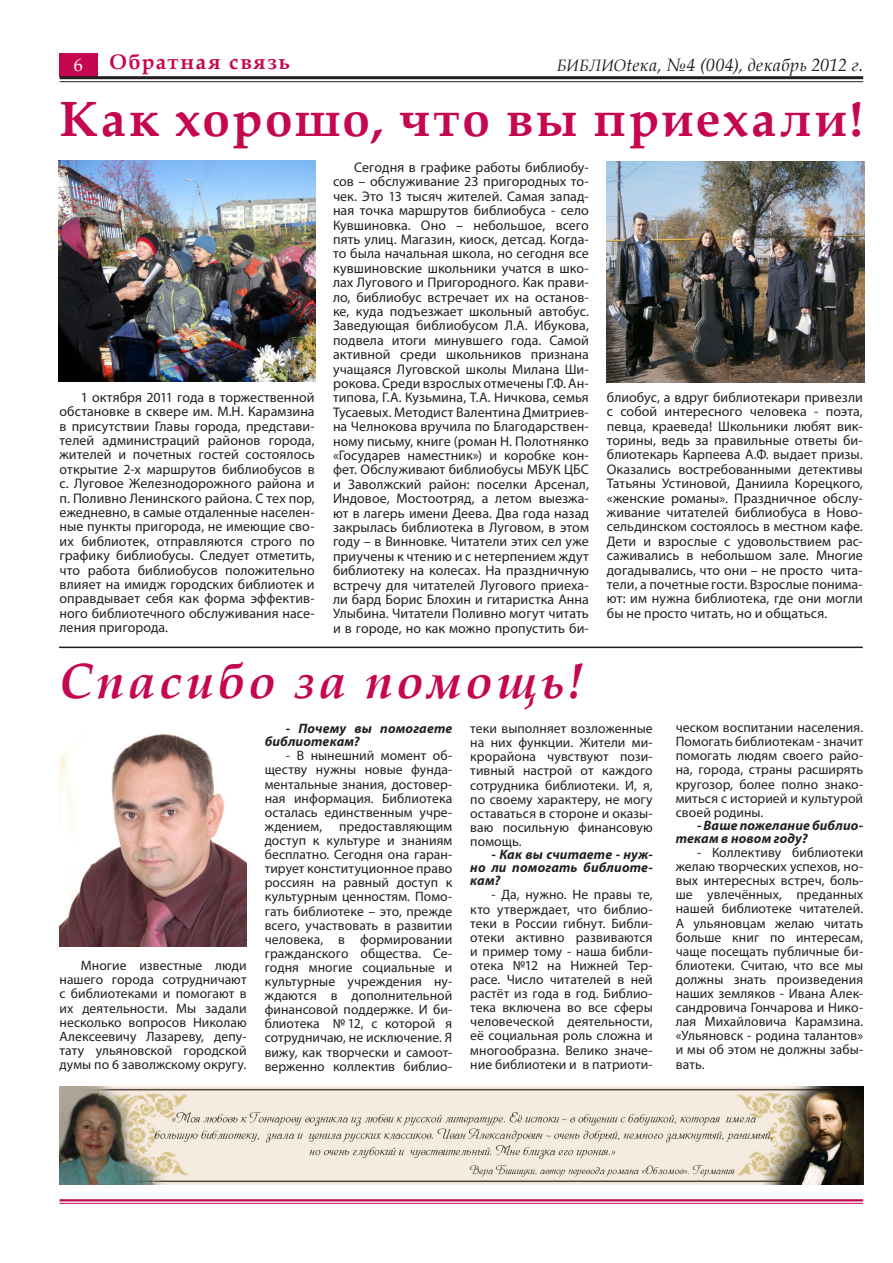
<style>
.page{position:relative;width:893px;height:1263px;background:#fff}
.page>*{position:absolute;margin:0;border:0;box-sizing:border-box;transform-origin:0 0}
.Заголовок{font:700 49.5px "Book Antiqua";letter-spacing:.06em;color:#c50750}
.Заголовок-2{font:italic 700 49.5px "Book Antiqua";letter-spacing:.075em;color:#c50750}
.Заголовок-3{font:700 21px "Book Antiqua";letter-spacing:.07em;color:#c50750}
.t1{font:italic 18px "Book Antiqua";letter-spacing:.02em;color:#231f20}
.t2{font:18px "Book Antiqua";color:#fff}
.Заголовок-4{font:13.95px/14.4px "Myriad Pro";letter-spacing:.005em;color:#231f20;text-align:justify}
.Заголовок-5{font:13.65px/14.1px "Myriad Pro";letter-spacing:.005em;color:#231f20;text-align:justify}
.Заголовок-6{font:italic 700 13.65px/13.2px "Myriad Pro";letter-spacing:.01em;color:#231f20}
.s1{font-size:16.5px}
</style>
<div class="page">
<div style="left:60px;top:53px;width:38px;height:23px;background:#c50750"></div>
<hr style="left:60px;top:76px;width:803px;height:3px;background:#231f20">
<hr style="left:60px;top:81px;width:803px;height:1px;background:#231f20">
<hr style="left:60px;top:1199px;width:803px;height:2px;background:#c50750">
<hr style="left:60px;top:1203px;width:803px;height:1px;background:#c50750">
<hr style="left:59px;top:647px;width:804px;height:1px;background:#231f20">
<img style="left:59px;top:734px;width:188px;height:212px">
<img style="left:60px;top:1086px;width:803px;height:98px">
<img style="left:58px;top:160px;width:258px;height:221px">
<img style="left:607px;top:161px;width:257px;height:221px">
<p class="t2" style="left:74px;top:52px;width:10px">6</p>
<p class="Заголовок-3" style="left:109px;top:48px;width:182px">Обратная связь</p>
<p class="t1" style="left:557px;top:52px;width:308px"><span class="s1">БИБЛИО</span>tека, №4 (004), декабрь 2012 г.</p>
<p class="Заголовок" style="left:60px;top:85px;width:805px">Как хорошо, что вы приехали!</p>
<p class="Заголовок-4" style="left:60px;top:390px;width:257px;text-indent:21px">1 октября 2011 года в торжественной обстановке в сквере им. М.Н. Карамзина в присутствии Главы города, представи&shy;телей администраций районов города, жителей и почетных гостей состоялось открытие 2-х маршрутов библиобусов в с. Луговое Железнодорожного района и п. Поливно Ленинского района. С тех пор, ежедневно, в самые отдаленные населен&shy;ные пункты пригорода, не имеющие сво&shy;их библиотек, отправляются строго по графику библиобусы. Следует отметить, что работа библиобусов положительно влияет на имидж городских библиотек и оправдывает себя как форма эффектив&shy;ного библиотечного обслуживания насе&shy;ления пригорода.</p>
<p class="Заголовок-4" style="left:333px;top:160px;width:257px;text-indent:21px">Сегодня в графике работы библиобу&shy;сов – обслуживание 23 пригородных то&shy;чек. Это 13 тысяч жителей. Самая запад&shy;ная точка маршрутов библиобуса - село Кувшиновка. Оно – небольшое, всего пять улиц. Магазин, киоск, детсад. Когда&shy;то была начальная школа, но сегодня все кувшиновские школьники учатся в шко&shy;лах Лугового и Пригородного. Как прави&shy;ло, библиобус встречает их на останов&shy;ке, куда подъезжает школьный автобус.<br>Заведующая библиобусом Л.А. Ибукова, подвела итоги минувшего года. Самой активной среди школьников признана учащаяся Луговской школы Милана Ши&shy;рокова. Среди взрослых отмечены Г.Ф. Ан&shy;типова, Г.А. Кузьмина, Т.А. Ничкова, семья Тусаевых. Методист Валентина Дмитриев&shy;на Челнокова вручила по Благодарствен&shy;ному письму, книге (роман Н. Полотнянко «Государев наместник») и коробке кон&shy;фет. Обслуживают библиобусы МБУК ЦБС и Заволжский район: поселки Арсенал, Индовое, Мостоотряд, а летом выезжа&shy;ют в лагерь имени Деева. Два года назад закрылась библиотека в Луговом, в этом году – в Винновке. Читатели этих сел уже приучены к чтению и с нетерпением ждут библиотеку на колесах. На праздничную встречу для читателей Лугового приеха&shy;ли бард Борис Блохин и гитаристка Анна Улыбина. Читатели Поливно могут читать и в городе, но как можно пропустить би-</p>
<p class="Заголовок-2" style="left:60px;top:647px;width:526px">Спасибо за помощь!</p>
<p class="Заголовок-4" style="left:607px;top:390px;width:257px">блиобус, а вдруг библиотекари привезли с собой интересного человека - поэта, певца, краеведа! Школьники любят вик&shy;торины, ведь за правильные ответы би&shy;блиотекарь Карпеева А.Ф. выдает призы.<br>Оказались востребованными детективы Татьяны Устиновой, Даниила Корецкого, «женские романы». Праздничное обслу&shy;живание читателей библиобуса в Ново&shy;сельдинском состоялось в местном кафе.<br>Дети и взрослые с удовольствием рас&shy;саживались в небольшом зале. Многие догадывались, что они – не просто чита&shy;тели, а почетные гости. Взрослые понима&shy;ют: им нужна библиотека, где они могли бы не просто читать, но и общаться.</p>
<p class="Заголовок-5" style="left:60px;top:958px;width:189px;text-indent:21px">Многие известные люди нашего города сотрудничают с библиотеками и помогают в их деятельности. Мы задали несколько вопросов Николаю Алексеевичу Лазареву, депу&shy;тату ульяновской городской думы по 6 заволжскому округу.</p>
<p class="Заголовок-6" style="left:265px;top:721px;width:189px;text-indent:21px">- Почему вы помогаете библиотекам?</p>
<p class="Заголовок-5" style="left:265px;top:748px;width:189px;text-indent:21px">- В нынешний момент об&shy;ществу нужны новые фунда&shy;ментальные знания, достовер&shy;ная информация. Библиотека осталась единственным учре&shy;ждением, предоставляющим доступ к культуре и знаниям бесплатно. Сегодня она гаран&shy;тирует конституционное право россиян на равный доступ к культурным ценностям. Помо&shy;гать библиотеке – это, прежде всего, участвовать в развитии человека, в формировании гражданского общества. Се&shy;годня многие социальные и культурные учреждения ну&shy;ждаются в дополнительной финансовой поддержке. И би&shy;блиотека № 12, с которой я сотрудничаю, не исключение. Я вижу, как творчески и самоот&shy;верженно коллектив библио-</p>
<p class="Заголовок-5" style="left:470px;top:721px;width:184px">теки выполняет возложенные на них функции. Жители ми&shy;крорайона чувствуют пози&shy;тивный настрой от каждого сотрудника библиотеки. И, я, по своему характеру, не могу оставаться в стороне и оказы&shy;ваю посильную финансовую помощь.</p>
<p class="Заголовок-6" style="left:470px;top:847px;width:184px;text-align:justify;text-indent:21px">- Как вы считаете - нуж&shy;но ли помогать библиоте&shy;кам?</p>
<p class="Заголовок-5" style="left:470px;top:888px;width:184px;text-indent:21px">- Да, нужно. Не правы те, кто утверждает, что библио&shy;теки в России гибнут. Библи&shy;отеки активно развиваются и пример тому - наша библи&shy;отека №12 на Нижней Тер&shy;расе. Число читателей в ней растёт из года в год. Библио&shy;тека включена во все сферы человеческой деятельности, её социальная роль сложна и многообразна. Велико значе&shy;ние библиотеки и в патриоти-</p>
<p class="Заголовок-5" style="left:676px;top:720px;width:189px">ческом воспитании населения.<br>Помогать библиотекам - значит помогать людям своего райо&shy;на, города, страны расширять кругозор, более полно знако&shy;миться с историей и культурой своей родины.</p>
<p class="Заголовок-6" style="left:676px;top:818px;width:189px;text-indent:21px">- Ваше пожелание библио&shy;текам в новом году?</p>
<p class="Заголовок-5" style="left:676px;top:845px;width:189px;text-indent:21px">- Коллективу библиотеки желаю творческих успехов, но&shy;вых интересных встреч, боль&shy;ше увлечённых, преданных нашей библиотеке читателей.<br>А ульяновцам желаю читать больше книг по интересам, чаще посещать публичные би&shy;блиотеки. Считаю, что все мы должны знать произведения наших земляков - Ивана Алек&shy;сандровича Гончарова и Нико&shy;лая Михайловича Карамзина. «Ульяновск - родина талантов» и мы об этом не должны забы&shy;вать.</p>
</div>
